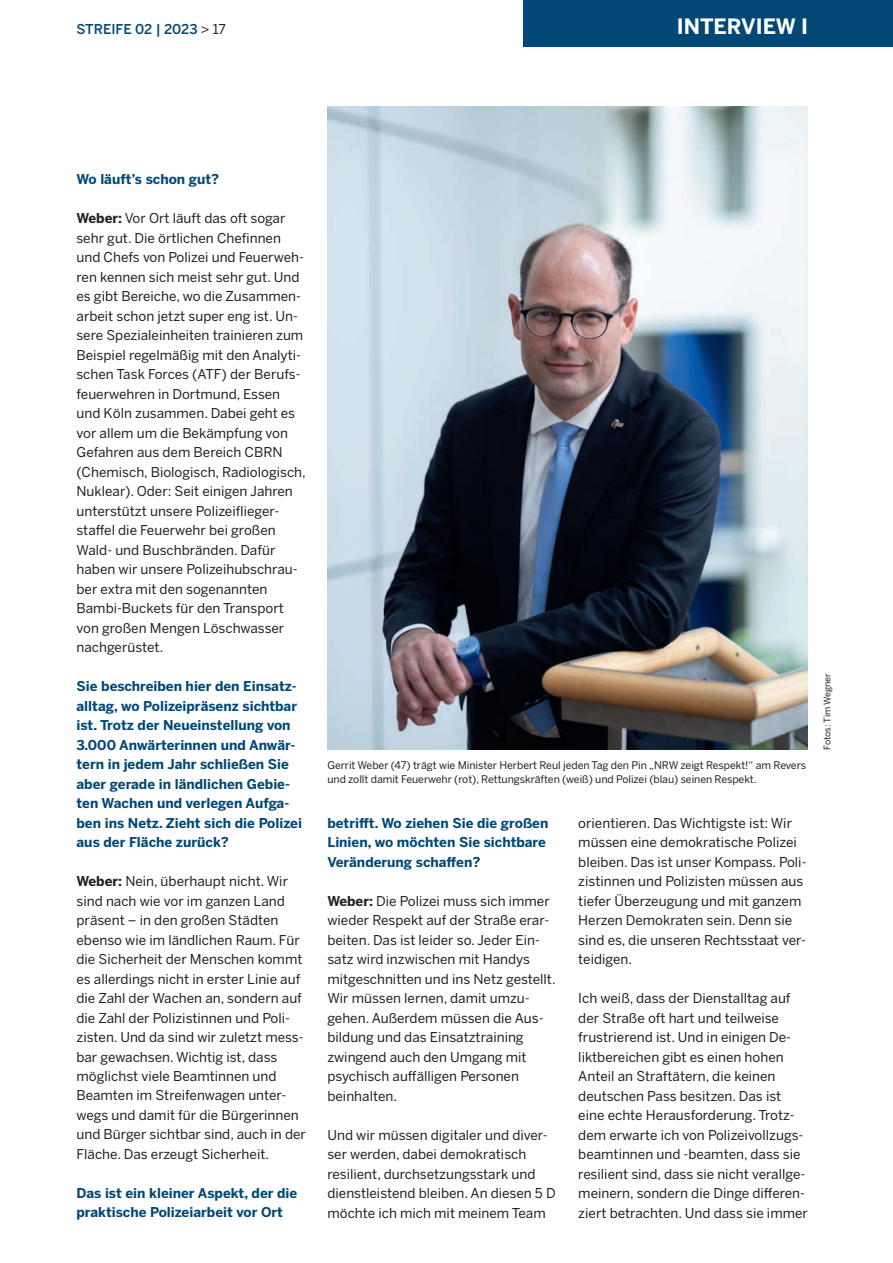
<style>
.page{position:relative;width:893px;height:1263px;background:#fff}
.page>*{position:absolute;margin:0;border:0;box-sizing:border-box;transform-origin:0 0}
.t1{font:700 21px "Benton Sans";color:#fff}
.t2{font:13.5px/19.5px "Benton Sans";color:#231f20}
.t3{font:700 13.5px/19.5px "Benton Sans";color:#024876}
.t4{font:500 13.5px "Benton Sans";letter-spacing:-.005em;color:#024876}
.t5{font:10.5px/13.5px "Benton Sans";letter-spacing:-.005em;color:#231f20}
.t6{font:9px "Benton Sans";color:#231f20}
.s1{font-weight:400;color:#231f20}
.s2{font-weight:700}
</style>
<div class="page">
<div style="left:523px;top:0;width:370px;height:47px;background:#024876"></div>
<img style="left:327px;top:106px;width:481px;height:644px">
<p class="t4" style="left:77px;top:21px;width:151px">STREIFE 02 | 2023 <span class="s1">&gt; 17</span></p>
<h1 class="t1" style="left:677px;top:14px;width:133px">INTERVIEW I</h1>
<p class="t3" style="left:77px;top:169px;width:144px">Wo läuft’s schon gut?</p>
<p class="t2" style="left:77px;top:208px;width:231px"><span class="s2">Weber:</span> Vor Ort läuft das oft sogar sehr gut. Die örtlichen Chefinnen und Chefs von Polizei und Feuerweh&shy;ren kennen sich meist sehr gut. Und es gibt Bereiche, wo die Zusammen&shy;arbeit schon jetzt super eng ist. Un&shy;sere Spezialeinheiten trainieren zum Beispiel regelmäßig mit den Analyti&shy;schen Task Forces (ATF) der Berufs&shy;feuerwehren in Dortmund, Essen und Köln zusammen. Dabei geht es vor allem um die Bekämpfung von Gefahren aus dem Bereich CBRN (Chemisch, Biologisch, Radiologisch, Nuklear). Oder: Seit einigen Jahren unterstützt unsere Polizeiflieger&shy;staffel die Feuerwehr bei großen Wald- und Buschbränden. Dafür haben wir unsere Polizeihubschrau&shy;ber extra mit den sogenannten Bambi-Buckets für den Transport von großen Mengen Löschwasser nachgerüstet.</p>
<p class="t3" style="left:77px;top:676px;width:227px">Sie beschreiben hier den Einsatz&shy;alltag, wo Polizeipräsenz sichtbar ist. Trotz der Neueinstellung von<br>3.000 Anwärterinnen und Anwär&shy;tern in jedem Jahr schließen Sie aber gerade in ländlichen Gebie&shy;ten Wachen und verlegen Aufga&shy;ben ins Netz. Zieht sich die Polizei aus der Fläche zurück?</p>
<p class="t2" style="left:77px;top:871px;width:231px"><span class="s2">Weber:</span> Nein, überhaupt nicht. Wir sind nach wie vor im ganzen Land präsent – in den großen Städten ebenso wie im ländlichen Raum. Für die Sicherheit der Menschen kommt es allerdings nicht in erster Linie auf die Zahl der Wachen an, sondern auf die Zahl der Polizistinnen und Poli&shy;zisten. Und da sind wir zuletzt mess&shy;bar gewachsen. Wichtig ist, dass möglichst viele Beamtinnen und Beamten im Streifenwagen unter&shy;wegs und damit für die Bürgerinnen und Bürger sichtbar sind, auch in der Fläche. Das erzeugt Sicherheit.</p>
<p class="t3" style="left:77px;top:1183px;width:222px">Das ist ein kleiner Aspekt, der die praktische Polizeiarbeit vor Ort</p>
<p class="t5" style="left:327px;top:758px;width:480px">Gerrit Weber (47) trägt wie Minister Herbert Reul jeden Tag den Pin „NRW zeigt Respekt!“ am Revers und zollt damit Feuerwehr (rot), Rettungskräften (weiß) und Polizei (blau) seinen Respekt.</p>
<p class="t3" style="left:327px;top:813px;width:222px">betrifft. Wo ziehen Sie die großen<br>Linien, wo möchten Sie sichtbare<br>Veränderung schaffen?</p>
<p class="t2" style="left:327px;top:891px;width:230px"><span class="s2">Weber:</span> Die Polizei muss sich immer wieder Respekt auf der Straße erar&shy;beiten. Das ist leider so. Jeder Ein&shy;satz wird inzwischen mit Handys mitgeschnitten und ins Netz gestellt.<br>Wir müssen lernen, damit umzu&shy;gehen. Außerdem müssen die Aus&shy;bildung und das Einsatztraining zwingend auch den Umgang mit psychisch auffälligen Personen beinhalten.</p>
<p class="t2" style="left:327px;top:1125px;width:230px">Und wir müssen digitaler und diver&shy;ser werden, dabei demokratisch resilient, durchsetzungsstark und dienstleistend bleiben. An diesen 5 D möchte ich mich mit meinem Team</p>
<p class="t2" style="left:578px;top:813px;width:230px">orientieren. Das Wichtigste ist: Wir müssen eine demokratische Polizei bleiben. Das ist unser Kompass. Poli&shy;zistinnen und Polizisten müssen aus tiefer Überzeugung und mit ganzem<br>Herzen Demokraten sein. Denn sie sind es, die unseren Rechtsstaat ver&shy;teidigen.</p>
<p class="t2" style="left:578px;top:988px;width:231px">Ich weiß, dass der Dienstalltag auf der Straße oft hart und teilweise frustrierend ist. Und in einigen De&shy;liktbereichen gibt es einen hohen Anteil an Straftätern, die keinen deutschen Pass besitzen. Das ist eine echte Herausforderung. Trotz&shy;dem erwarte ich von Polizeivollzugs&shy;beamtinnen und -beamten, dass sie resilient sind, dass sie nicht verallge&shy;meinern, sondern die Dinge differen&shy;ziert betrachten. Und dass sie immer</p>
<p class="t6" style="left:822px;top:750px;width:78px;rotate:-90deg">Fotos: Tim Wegner</p>
</div>
